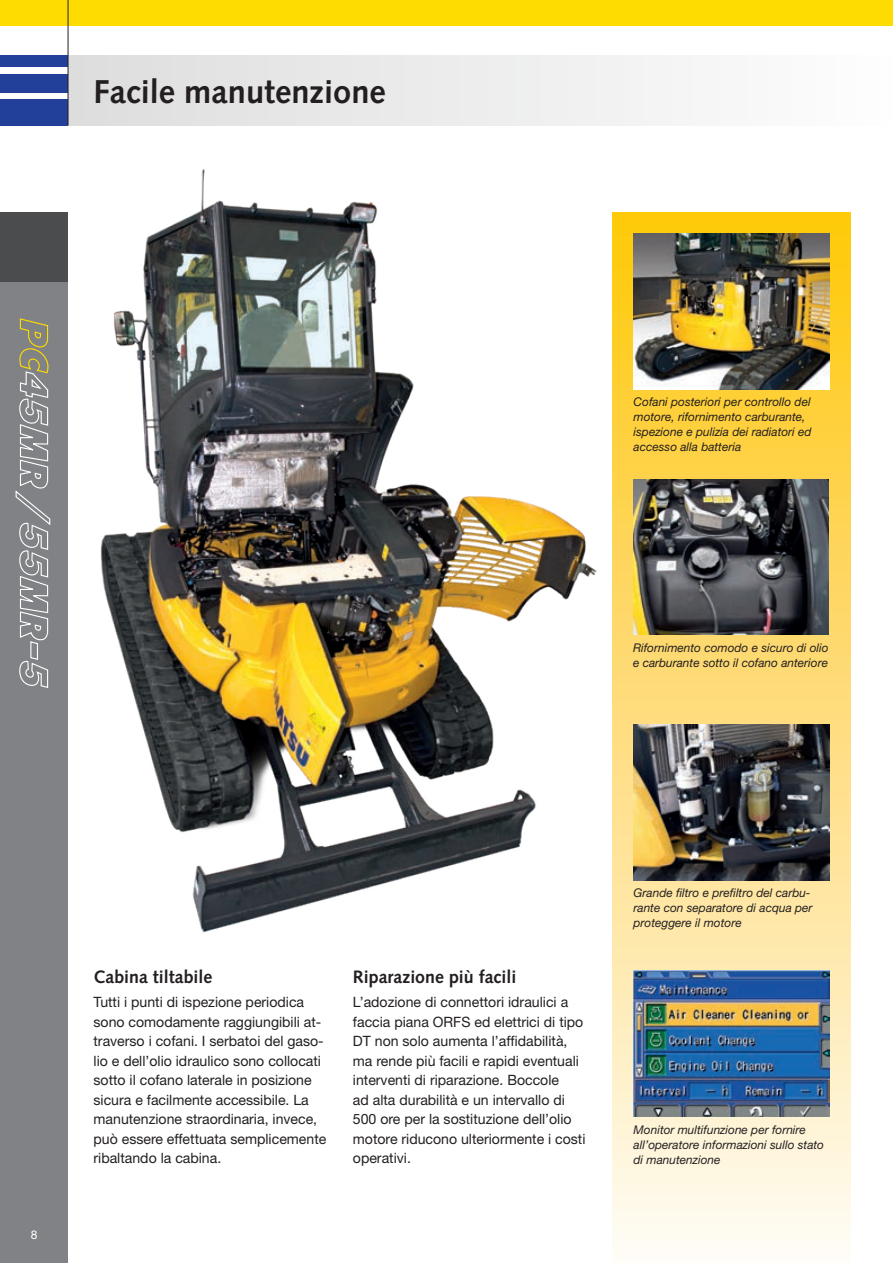
<style>
.page{position:relative;width:893px;height:1263px;background:#fff}
.page>*{position:absolute;margin:0;border:0;box-sizing:border-box;transform-origin:0 0}
.t1{font:700 33px "Syntax LTCE";color:#231f20}
.t2{font:700 18px "Syntax LTCE";color:#231f20}
.t3{font:14.25px/19.5px "Helvetica Neue LT Pro";color:#231f20}
.t4{font:italic 12px/15px "Helvetica Neue LT Pro";color:#231f20}
.t5{font:12px "Helvetica Neue LT Pro";color:#fff}
</style>
<div class="page">
<div style="left:0;top:213px;width:68px;height:1050px;background:#808285"></div>
<div style="left:0;top:99px;width:68px;height:26px;background:#223f99"></div>
<div style="left:0;top:74px;width:68px;height:18px;background:#223f99"></div>
<div style="left:0;top:55px;width:68px;height:12px;background:#223f99"></div>
<div style="left:0;top:0;width:893px;height:26px;background:#ffdc01"></div>
<div style="left:0;top:213px;width:68px;height:69px;background:#4b4c4d"></div>
<div style="left:68px;top:55px;width:825px;height:70px;background:linear-gradient(to right,#ddddde,#fdfdfe)"></div>
<hr style="left:68px;top:0;width:1px;height:125px;background:#231f20">
<div style="left:612px;top:213px;width:238px;height:1050px;background:linear-gradient(to bottom,#fdc50c,#fffaf6)"></div>
<img style="left:634px;top:234px;width:195px;height:155px">
<img style="left:633px;top:479px;width:196px;height:156px">
<img style="left:634px;top:725px;width:195px;height:155px">
<img style="left:100px;top:169px;width:520px;height:803px">
<img style="left:634px;top:970px;width:195px;height:146px">
<svg style="left:15px;top:318px;width:36px;height:370px"></svg>
<h1 class="t1" style="left:94px;top:73px;width:294px">Facile manutenzione</h1>
<p class="t4" style="left:634px;top:394px;width:179px">Cofani posteriori per controllo del motore, rifornimento carburante, ispezione e pulizia dei radiatori ed accesso alla batteria</p>
<p class="t4" style="left:633px;top:640px;width:197px">Rifornimento comodo e sicuro di olio e carburante sotto il cofano anteriore</p>
<p class="t5" style="left:31px;top:1227px;width:8px">8</p>
<p class="t2" style="left:94px;top:967px;width:120px">Cabina tiltabile</p>
<p class="t3" style="left:94px;top:992px;width:234px">Tutti i punti di ispezione periodica sono comodamente raggiungibili at&shy;traverso i cofani. I serbatoi del gaso&shy;lio e dell’olio idraulico sono collocati sotto il cofano laterale in posizione sicura e facilmente accessibile. La manutenzione straordinaria, invece, può essere effettuata semplicemente ribaltando la cabina.</p>
<p class="t2" style="left:353px;top:967px;width:165px">Riparazione più facili</p>
<p class="t3" style="left:353px;top:992px;width:234px">L’adozione di connettori idraulici a faccia piana ORFS ed elettrici di tipo DT non solo aumenta l’affidabilità, ma rende più facili e rapidi eventuali interventi di riparazione. Boccole<br>ad alta durabilità e un intervallo di 500 ore per la sostituzione dell’olio motore riducono ulteriormente i costi operativi.</p>
<p class="t4" style="left:634px;top:885px;width:180px">Grande filtro e prefiltro del carbu&shy;rante con separatore di acqua per proteggere il motore</p>
<p class="t4" style="left:634px;top:1121px;width:192px">Monitor multifunzione per fornire all’operatore informazioni sullo stato di manutenzione</p>
</div>
